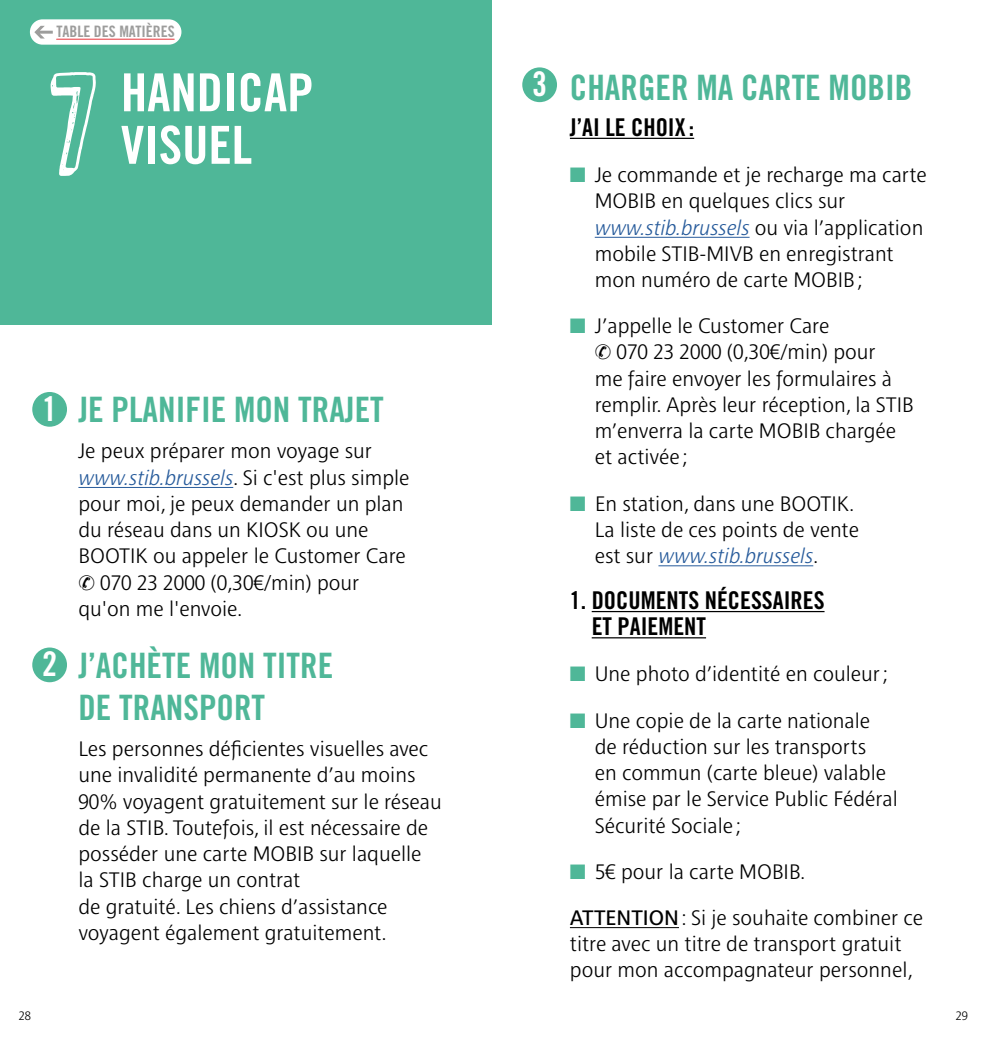
<style>
.page{position:relative;width:983px;height:1042px;background:#fff}
.page>*{position:absolute;margin:0;border:0;box-sizing:border-box;transform-origin:0 0}
.t1{font:134.75px "mivbstibout bold";color:#fff}
.t2{font:52.5px/52.5px "Trade Gothic LT Std Bd Cn 20";color:#fff}
.t3{font:35px/42px "Trade Gothic LT Std Bd Cn 20";color:#4fb798}
.t4{font:33.95px "Trade Gothic LT Std Bd Cn 20";color:#fff}
.t5{font:24.5px/26.2px "Trade Gothic LT Std Bd Cn 20";color:#000}
.t6{font:300 21px/26.2px "Brusseline";color:#000}
.t7{font:15.75px "Trade Gothic LT Std Bd Cn 20";color:#9d9d9c}
.t8{font:300 12.25px "Brusseline";color:#000}
.s1{font-style:italic;color:#275b9b}
.s2{color:#4fb798}
.s3{font-weight:400}
</style>
<div class="page">
<hr style="left:78px;top:487px;width:155px;height:1px;background:#275b9b">
<div style="left:0;top:0;width:491px;height:325px;background:#4fb798"></div>
<div style="left:32px;top:392px;width:35px;height:35px;background:#4fb798;border-radius:50%"></div>
<div style="left:32px;top:647px;width:35px;height:35px;background:#4fb798;border-radius:50%"></div>
<hr style="left:569px;top:138px;width:125px;height:1px;background:#000">
<hr style="left:594px;top:237px;width:155px;height:1px;background:#275b9b">
<hr style="left:658px;top:565px;width:155px;height:1px;background:#275b9b">
<hr style="left:591px;top:611px;width:233px;height:1px;background:#000">
<hr style="left:591px;top:637px;width:115px;height:1px;background:#000">
<hr style="left:569px;top:927px;width:109px;height:1px;background:#000">
<div style="left:522px;top:67px;width:35px;height:35px;background:#4fb798;border-radius:50%"></div>
<div style="left:31px;top:20px;width:149px;height:24px;background:#fff;border-radius:12px"></div>
<div style="left:30px;top:19px;width:151px;height:26px;border:2px solid #fff;border-radius:12px"></div>
<svg style="left:34px;top:26px;width:19px;height:13px"></svg>
<hr style="left:57px;top:39px;width:117px;height:1px;background:#e73439">
<p class="t7" style="left:57px;top:22px;width:120px">TABLE DES MATIÈRES</p>
<h1 class="t1" style="left:50px;top:49px;width:49px">7</h1>
<h2 class="t2" style="left:121px;top:66px;width:194px">HANDICAP<br>VISUEL</h2>
<h3 class="t4" style="left:42px;top:388px;width:17px">1</h3>
<h3 class="t4" style="left:42px;top:644px;width:17px">2</h3>
<h3 class="t3" style="left:78px;top:388px;width:307px">JE PLANIFIE MON TRAJET</h3>
<p class="t6" style="left:78px;top:438px;width:332px">Je peux préparer mon voyage sur <span class="s1">www.stib.brussels</span>. Si c'est plus simple pour moi, je peux demander un plan du réseau dans un KIOSK ou une<br>BOOTIK ou appeler le Customer Care ✆ 070 23 2000 (0,30€/min) pour qu'on me l'envoie.</p>
<h3 class="t3" style="left:78px;top:644px;width:256px">J’ACHÈTE MON TITRE<br>DE TRANSPORT</h3>
<p class="t6" style="left:78px;top:736px;width:365px">Les personnes déficientes visuelles avec une invalidité permanente d’au moins 90% voyagent gratuitement sur le réseau de la STIB. Toutefois, il est nécessaire de posséder une carte MOBIB sur laquelle la STIB charge un contrat<br>de gratuité. Les chiens d’assistance voyagent également gratuitement.</p>
<h3 class="t4" style="left:532px;top:64px;width:17px">3</h3>
<h3 class="t3" style="left:569px;top:66px;width:344px">CHARGER MA CARTE MOBIB</h3>
<p class="t5" style="left:569px;top:114px;width:126px">J’AI LE CHOIX :</p>
<p class="t6" style="left:594px;top:162px;width:333px;text-indent:-25px"><span class="s2">■</span> Je commande et je recharge ma carte<br>MOBIB en quelques clics sur <span class="s1">www.stib.brussels</span> ou via l’application mobile STIB-MIVB en enregistrant mon numéro de carte MOBIB;</p>
<p class="t6" style="left:594px;top:313px;width:320px;text-indent:-25px"><span class="s2">■</span> J’appelle le Customer Care<br>✆ 070 23 2000 (0,30€/min) pour<br>me faire envoyer les formulaires à remplir. Après leur réception, la STIB m’enverra la carte MOBIB chargée et activée ;</p>
<p class="t6" style="left:594px;top:490px;width:266px;text-indent:-25px"><span class="s2">■</span> En station, dans une BOOTIK.<br>La liste de ces points de vente est sur <span class="s1">www.stib.brussels</span>.</p>
<p class="t5" style="left:591px;top:587px;width:234px;text-indent:-22px">1. DOCUMENTS NÉCESSAIRES<br>ET PAIEMENT</p>
<p class="t6" style="left:569px;top:661px;width:319px"><span class="s2">■</span> Une photo d’identité en couleur;</p>
<p class="t6" style="left:594px;top:707px;width:304px;text-indent:-25px"><span class="s2">■</span> Une copie de la carte nationale<br>de réduction sur les transports<br>en commun (carte bleue) valable émise par le Service Public Fédéral<br>Sécurité Sociale ;</p>
<p class="t6" style="left:569px;top:848px;width:355px;line-height:46px"><span class="s2">■</span> 5€ pour la carte MOBIB.<br><span class="s3">ATTENTION</span>: Si je souhaite combiner ce</p>
<p class="t6" style="left:569px;top:931px;width:344px">titre avec un titre de transport gratuit pour mon accompagnateur personnel,</p>
<p class="t8" style="left:19px;top:1008px;width:14px">28</p>
<p class="t8" style="left:955px;top:1008px;width:14px">29</p>
</div>
